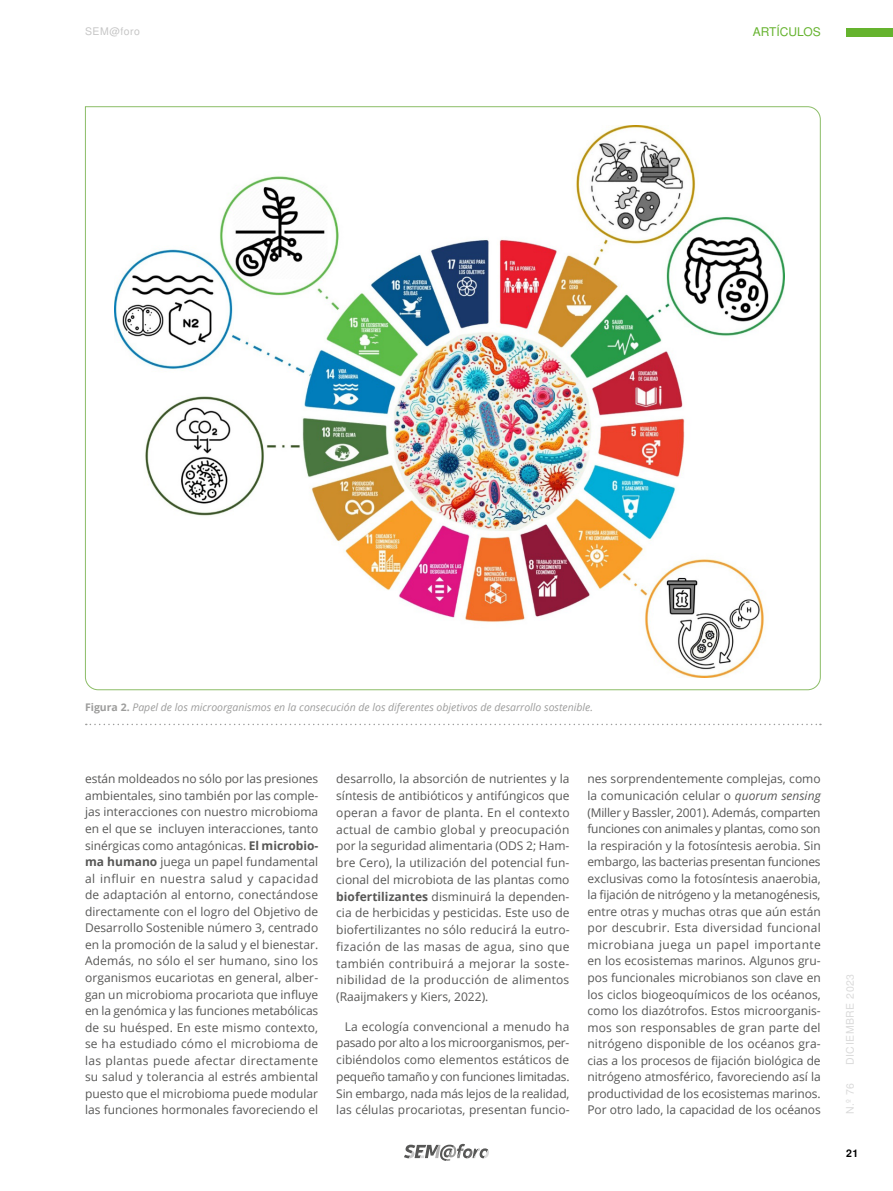
<style>
.page{position:relative;width:893px;height:1191px;background:#fff}
.page>*{position:absolute;margin:0;border:0;box-sizing:border-box;transform-origin:0 0}
.t1{font:12px/16.5px "Open Sans";color:#575756;text-align:justify}
.t2{font:12px "Nimbus San L";color:#65b32e}
.t3{font:italic 10.5px "Open Sans";color:#9d9d9c}
.t4{font:10.5px "Nimbus San L";letter-spacing:.05em;color:#dadada}
.t5{font:10.5px "Nimbus San L";letter-spacing:.05em;color:#c6c6c6}
.t6{font:700 10.5px "Nimbus San L";color:#000}
.s1{font-weight:700;font-style:normal}
.s2{font-weight:700}
.s3{font-style:italic}
</style>
<div class="page">
<div style="left:846px;top:28px;width:47px;height:9px;background:#65b32e"></div>
<svg style="left:404px;top:1143px;width:85px;height:18px"></svg>
<svg style="left:85px;top:106px;width:736px;height:584px"></svg>
<svg style="left:86px;top:723px;width:735px;height:2px"></svg>
<p class="t5" style="left:85px;top:24px;width:57px">SEM@foro</p>
<p class="t2" style="left:753px;top:23px;width:69px">ARTÍCULOS</p>
<p class="t3" style="left:85px;top:700px;width:509px"><span class="s1">Figura 2.</span> Papel de los microorganismos en la consecución de los diferentes objetivos de desarrollo sostenible.</p>
<p class="t1" style="left:85px;top:770px;width:235px">están moldeados no sólo por las presiones ambientales, sino también por las comple&shy;jas interacciones con nuestro microbioma en el que se incluyen interacciones, tanto sinérgicas como antagónicas. <span class="s2">El microbio&shy;ma humano</span> juega un papel fundamental al influir en nuestra salud y capacidad de adaptación al entorno, conectándose directamente con el logro del Objetivo de Desarrollo Sostenible número 3, centrado en la promoción de la salud y el bienestar.<br>Además, no sólo el ser humano, sino los organismos eucariotas en general, alber&shy;gan un microbioma procariota que influye en la genómica y las funciones metabólicas de su huésped. En este mismo contexto, se ha estudiado cómo el microbioma de las plantas puede afectar directamente su salud y tolerancia al estrés ambiental puesto que el microbioma puede modular las funciones hormonales favoreciendo el</p>
<p class="t1" style="left:336px;top:770px;width:235px">desarrollo, la absorción de nutrientes y la síntesis de antibióticos y antifúngicos que operan a favor de planta. En el contexto actual de cambio global y preocupación por la seguridad alimentaria (ODS 2; Ham&shy;bre Cero), la utilización del potencial fun&shy;cional del microbiota de las plantas como <span class="s2">biofertilizantes</span> disminuirá la dependen&shy;cia de herbicidas y pesticidas. Este uso de biofertilizantes no sólo reducirá la eutro&shy;fización de las masas de agua, sino que también contribuirá a mejorar la soste&shy;nibilidad de la producción de alimentos (Raaijmakers y Kiers, 2022).</p>
<p class="t1" style="left:336px;top:1017px;width:235px;text-indent:9px">La ecología convencional a menudo ha pasado por alto a los microorganismos, per&shy;cibiéndolos como elementos estáticos de pequeño tamaño y con funciones limitadas.<br>Sin embargo, nada más lejos de la realidad, las células procariotas, presentan funcio-</p>
<p class="t1" style="left:587px;top:770px;width:235px">nes sorprendentemente complejas, como la comunicación celular o <span class="s3">quorum sensing </span>(Miller y Bassler, 2001). Además, comparten funciones con animales y plantas, como son la respiración y la fotosíntesis aerobia. Sin embargo, las bacterias presentan funciones exclusivas como la fotosíntesis anaerobia, la fijación de nitrógeno y la metanogénesis, entre otras y muchas otras que aún están por descubrir. Esta diversidad funcional microbiana juega un papel importante en los ecosistemas marinos. Algunos gru&shy;pos funcionales microbianos son clave en los ciclos biogeoquímicos de los océanos, como los diazótrofos. Estos microorganis&shy;mos son responsables de gran parte del nitrógeno disponible de los océanos gra&shy;cias a los procesos de fijación biológica de nitrógeno atmosférico, favoreciendo así la productividad de los ecosistemas marinos.<br>Por otro lado, la capacidad de los océanos</p>
<p class="t4" style="left:843px;top:1065px;width:93px;rotate:-90deg">DICIEMBRE 2023</p>
<p class="t4" style="left:843px;top:1114px;width:33px;rotate:-90deg">N.º 76</p>
<p class="t6" style="left:846px;top:1145px;width:14px">21</p>
</div>
